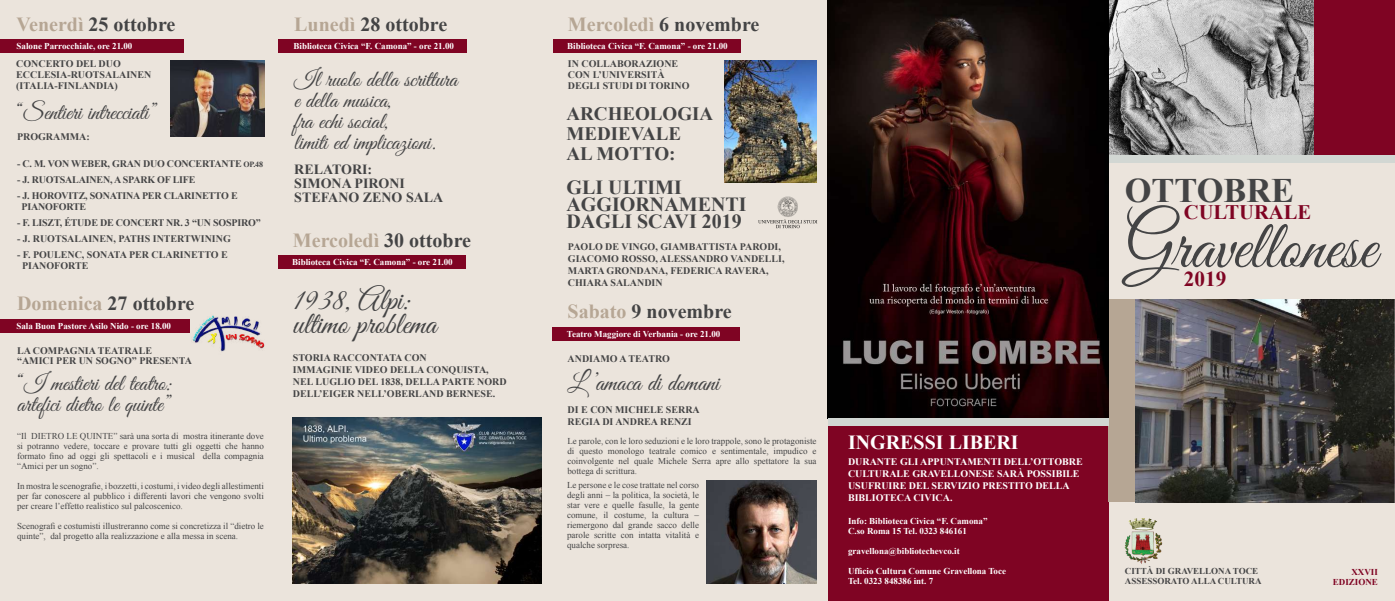
<style>
.page{position:relative;width:1395px;height:601px;background:#ebe4dc}
.page>*{position:absolute;margin:0;border:0;box-sizing:border-box;transform-origin:0 0}
.t1{font:68.7px "Great Vibes";color:#444445}
.t2{font:700 34.3px "Times New Roman";color:#444445}
.t3{font:31px/24px "Great Vibes";color:#444445}
.t4{font:25px "Great Vibes";color:#444445}
.t5{font:23px/21px "Great Vibes";color:#444445}
.t6{font:700 21.3px "Times New Roman";color:#7f0423}
.t7{font:700 20.6px "Times New Roman";color:#7f0423}
.t8{font:700 20px/17px "Times New Roman";color:#444445}
.t9{font:700 20px "Times New Roman";color:#b6a694}
.t10{font:700 20px "Times New Roman";color:#fff}
.t11{font:700 19px/20px "Times New Roman";color:#444445}
.t12{font:700 14px/14px "Times New Roman";color:#444445}
.t13{font:700 10px/12px "Times New Roman";color:#444445}
.t14{font:700 10px/11px "Times New Roman";letter-spacing:-.02em;color:#444445}
.t15{font:700 10px/12px "Times New Roman";color:#fff}
.t16{font:9px/10px "Times New Roman";color:#444445;text-align:justify}
.t17{font:700 9px/10px "Times New Roman";color:#fff}
.t18{font:700 9px/10px "Times New Roman";color:#444445}
.t19{font:700 9px/10px "Times New Roman";color:#7f0423;text-align:right}
.s1{color:#b6a694}
.s2{font-size:8px}
.s3{color:#444445}
</style>
<div class="page">
<div style="left:828px;top:425px;width:280px;height:176px;background:#7f0423"></div>
<img style="left:1124px;top:519px;width:39px;height:45px">
<img style="left:1108px;top:0;width:206px;height:155px">
<div style="left:1314px;top:0;width:81px;height:155px;background:#7f0423"></div>
<div style="left:1108px;top:299px;width:28px;height:203px;background:#b6a694"></div>
<div style="left:1108px;top:155px;width:287px;height:8px;background:#d2d7d3"></div>
<img style="left:1136px;top:299px;width:259px;height:203px">
<div style="left:0;top:319px;width:190px;height:14px;background:#7f0423"></div>
<div style="left:278px;top:39px;width:189px;height:14px;background:#7f0423"></div>
<div style="left:278px;top:255px;width:187px;height:14px;background:#7f0423"></div>
<div style="left:553px;top:327px;width:187px;height:14px;background:#7f0423"></div>
<div style="left:553px;top:39px;width:187px;height:14px;background:#7f0423"></div>
<img style="left:192px;top:315px;width:72px;height:37px">
<img style="left:293px;top:418px;width:248px;height:165px">
<div style="left:0;top:39px;width:184px;height:14px;background:#7f0423"></div>
<img style="left:706px;top:481px;width:110px;height:103px">
<img style="left:758px;top:196px;width:60px;height:33px">
<img style="left:725px;top:60px;width:91px;height:122px">
<img style="left:170px;top:60px;width:94px;height:76px">
<img style="left:828px;top:0;width:280px;height:418px">
<div style="left:828px;top:418px;width:280px;height:8px;background:#d2d7d3"></div>
<h3 class="t8" style="left:17px;top:15px;width:160px"><span class="s1">Venerdì</span> 25 ottobre</h3>
<p class="t17" style="left:17px;top:41px;width:117px">Salone Parrocchiale, ore 21.00</p>
<p class="t13" style="left:16px;top:58px;width:137px;line-height:11px">CONCERTO DEL DUO<br>ECCLESIA-RUOTSALAINEN (ITALIA-FINLANDIA)</p>
<h3 class="t5" style="left:17px;top:103px;width:142px">“Sentieri intrecciati”</h3>
<p class="t13" style="left:17px;top:130px;width:74px">PROGRAMMA:</p>
<p class="t14" style="left:17px;top:158px;width:248px">- C. M. VON WEBER, GRAN DUO CONCERTANTE <span class="s2">OP.48</span></p>
<p class="t14" style="left:17px;top:174px;width:180px">- J. RUOTSALAINEN, A SPARK OF LIFE</p>
<p class="t14" style="left:22px;top:190px;width:218px;text-indent:-5px">- J. HOROVITZ, SONATINA PER CLARINETTO E<br>PIANOFORTE</p>
<p class="t14" style="left:17px;top:217px;width:245px">- F. LISZT, ÉTUDE DE CONCERT NR. 3 “UN SOSPIRO”</p>
<p class="t13" style="left:17px;top:232px;width:215px">- J. RUOTSALAINEN, PATHS INTERTWINING</p>
<p class="t13" style="left:22px;top:249px;width:207px;line-height:11px;text-indent:-5px">- F. POULENC, SONATA PER CLARINETTO E<br>PIANOFORTE</p>
<h3 class="t8" style="left:17px;top:295px;width:179px"><span class="s1">Domenica</span> 27 ottobre</h3>
<p class="t17" style="left:16px;top:321px;width:156px">Sala Buon Pastore Asilo Nido - ore 18.00</p>
<p class="t13" style="left:17px;top:345px;width:176px;line-height:10px">LA COMPAGNIA TEATRALE<br>“AMICI PER UN SOGNO” PRESENTA</p>
<h3 class="t5" style="left:17px;top:375px;width:156px">“I mestieri del teatro: artefici dietro le quinte”</h3>
<p class="t16" style="left:17px;top:430px;width:248px">“Il DIETRO LE QUINTE” sarà una sorta di mostra itinerante dove si potranno vedere, toccare e provare tutti gli oggetti che hanno formato fino ad oggi gli spettacoli e i musical della compagnia “Amici per un sogno”.</p>
<p class="t16" style="left:17px;top:480px;width:248px">In mostra le scenografie, i bozzetti, i costumi, i video degli allestimenti per far conoscere al pubblico i differenti lavori che vengono svolti per creare l’effetto realistico sul palcoscenico.</p>
<p class="t16" style="left:17px;top:520px;width:248px">Scenografi e costumisti illustreranno come si concretizza il “dietro le quinte”, dal progetto alla realizzazione e alla messa in scena.</p>
<h3 class="t8" style="left:294px;top:15px;width:154px"><span class="s1">Lunedì</span> 28 ottobre</h3>
<p class="t17" style="left:293px;top:41px;width:162px">Biblioteca Civica “F. Camona” - ore 21.00</p>
<h3 class="t5" style="left:294px;top:71px;width:165px">Il ruolo della scrittura e della musica,<br>fra echi social,<br>limiti ed implicazioni.</h3>
<h3 class="t12" style="left:294px;top:162px;width:151px">RELATORI:<br>SIMONA PIRONI<br>STEFANO ZENO SALA</h3>
<h3 class="t9" style="left:293px;top:226px;width:180px">Mercoledì <span class="s3">30 ottobre</span></h3>
<p class="t17" style="left:292px;top:257px;width:162px">Biblioteca Civica “F. Camona” - ore 21.00</p>
<h3 class="t3" style="left:293px;top:290px;width:145px">1938, Alpi: ultimo problema</h3>
<h3 class="t9" style="left:568px;top:10px;width:193px">Mercoledì <span class="s3">6 novembre</span></h3>
<p class="t17" style="left:567px;top:41px;width:162px">Biblioteca Civica “F. Camona” - ore 21.00</p>
<p class="t13" style="left:568px;top:58px;width:123px;line-height:11px">IN COLLABORAZIONE<br>CON L’UNIVERSITÀ<br>DEGLI STUDI DI TORINO</p>
<h3 class="t11" style="left:566px;top:104px;width:148px">ARCHEOLOGIA<br>MEDIEVALE<br>AL MOTTO:</h3>
<h3 class="t8" style="left:566px;top:179px;width:181px">GLI ULTIMI<br>AGGIORNAMENTI<br>DAGLI SCAVI 2019</h3>
<p class="t13" style="left:568px;top:240px;width:218px">PAOLO DE VINGO, GIAMBATTISTA PARODI,<br>GIACOMO ROSSO, ALESSANDRO VANDELLI,<br>MARTA GRONDANA, FEDERICA RAVERA,<br>CHIARA SALANDIN</p>
<h3 class="t8" style="left:567px;top:303px;width:166px"><span class="s1">Sabato</span> 9 novembre</h3>
<p class="t17" style="left:567px;top:328px;width:155px">Teatro Maggiore di Verbania - ore 21.00</p>
<p class="t13" style="left:293px;top:351px;width:215px">STORIA RACCONTATA CON<br>IMMAGINIE VIDEO DELLA CONQUISTA,<br>NEL LUGLIO DEL 1838, DELLA PARTE NORD<br>DELL’EIGER NELL’OBERLAND BERNESE.</p>
<p class="t13" style="left:567px;top:352px;width:104px">ANDIAMO A TEATRO</p>
<p class="t13" style="left:567px;top:403px;width:134px">DI E CON MICHELE SERRA<br>REGIA DI ANDREA RENZI</p>
<h3 class="t4" style="left:567px;top:369px;width:153px">L ’amaca di domani</h3>
<p class="t16" style="left:567px;top:435px;width:251px">Le parole, con le loro seduzioni e le loro trappole, sono le protagoniste di questo monologo teatrale comico e sentimentale, impudico e coinvolgente nel quale Michele Serra apre allo spettatore la sua bottega di scrittura.</p>
<p class="t16" style="left:567px;top:480px;width:133px">Le persone e le cose trattate nel corso degli anni – la politica, la società, le star vere e quelle fasulle, la gente comune, il costume, la cultura – riemergono dal grande sacco delle parole scritte con intatta vitalità e qualche sorpresa.</p>
<h3 class="t10" style="left:848px;top:429px;width:172px">INGRESSI LIBERI</h3>
<p class="t15" style="left:848px;top:456px;width:236px">DURANTE GLI APPUNTAMENTI DELL’OTTOBRE CULTURALE GRAVELLONESE SARÀ POSSIBILE USUFRUIRE DEL SERVIZIO PRESTITO DELLA BIBLIOTECA CIVICA.</p>
<p class="t17" style="left:848px;top:516px;width:141px">Info: Biblioteca Civica “F. Camona”<br>C.so Roma 15 Tel. 0323 846161</p>
<p class="t17" style="left:848px;top:546px;width:113px">gravellona@bibliotechevco.it</p>
<p class="t17" style="left:848px;top:566px;width:160px">Ufficio Cultura Comune Gravellona Toce<br>Tel. 0323 848386 int. 7</p>
<h2 class="t2" style="left:1125px;top:166px;width:171px">OTTOBRE</h2>
<h1 class="t1" style="left:1125px;top:209px;width:253px">Gravellonese</h1>
<h3 class="t7" style="left:1184px;top:198px;width:129px">CULTURALE</h3>
<h3 class="t6" style="left:1184px;top:264px;width:44px">2019</h3>
<p class="t18" style="left:1125px;top:566px;width:138px">CITTÀ DI GRAVELLONA TOCE<br>ASSESSORATO ALLA CULTURA</p>
<p class="t19" style="left:1333px;top:566px;width:47px">XXVII<br>EDIZIONE</p>
</div>
